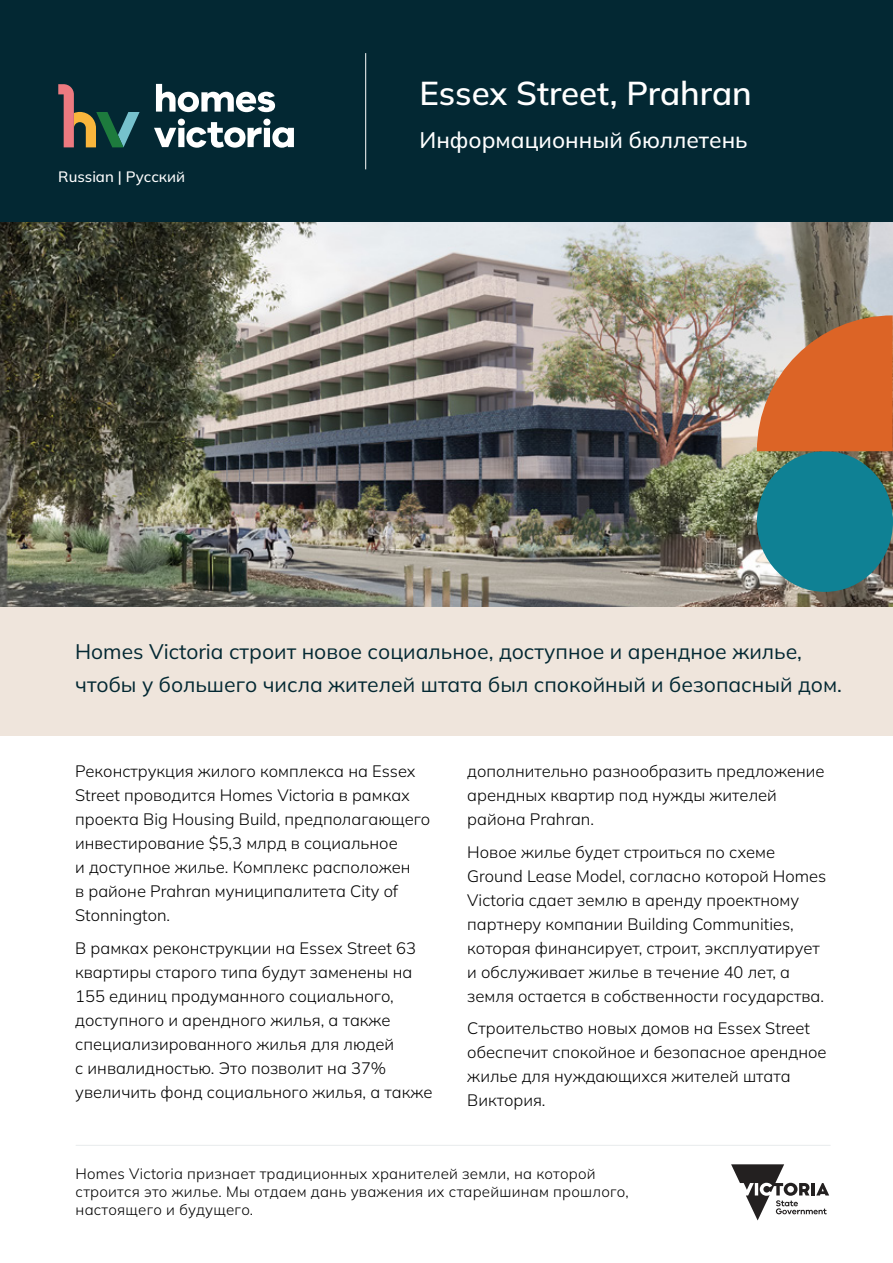
<style>
.page{position:relative;width:893px;height:1263px;background:#fff}
.page>*{position:absolute;margin:0;border:0;box-sizing:border-box;transform-origin:0 0}
.t1{font:600 33px "Mulish";color:#fff}
.t2{font:500 22.5px "Mulish";color:#fff}
.t3{font:21px/33px "Mulish";color:#032832}
.t4{font:300 16.5px/24px "Mulish";color:#000}
.t5{font:300 15px/18px "Mulish";letter-spacing:.015em;color:#000}
.t6{font:500 15px "Mulish";color:#fff}
</style>
<div class="page">
<img style="left:0;top:221px;width:893px;height:386px">
<div style="left:0;top:0;width:893px;height:221px;background:#032833"></div>
<div style="left:0;top:607px;width:893px;height:128px;background:#efe5dc"></div>
<div style="left:757px;top:451px;width:136px;height:141px;background:#0f8194;border-radius:50%"></div>
<svg style="left:757px;top:315px;width:136px;height:136px;background:#d57846"></svg>
<svg style="left:731px;top:1164px;width:98px;height:56px"></svg>
<svg style="left:156px;top:84px;width:119px;height:28px"></svg>
<svg style="left:154px;top:119px;width:140px;height:29px"></svg>
<svg style="left:58px;top:84px;width:82px;height:63px"></svg>
<hr style="left:365px;top:53px;width:1px;height:116px;background:#fff">
<hr style="left:76px;top:1145px;width:754px;height:1px;background:#032833">
<p class="t6" style="left:58px;top:166px;width:128px">Russian | Русский</p>
<h1 class="t1" style="left:420px;top:71px;width:334px">Essex Street, Prahran</h1>
<h2 class="t2" style="left:420px;top:125px;width:330px">Информационный бюллетень</h2>
<p class="t3" style="left:75px;top:634px;width:768px">Homes Victoria строит новое социальное, доступное и арендное жилье, чтобы у большего числа жителей штата был спокойный и безопасный дом.</p>
<p class="t4" style="left:75px;top:759px;width:357px">Реконструкция жилого комплекса на Essex Street проводится Homes Victoria в рамках проекта Big Housing Build, предполагающего инвестирование $5,3 млрд в социальное<br>и доступное жилье. Комплекс расположен<br>в районе Prahran муниципалитета City of Stonnington.</p>
<p class="t4" style="left:75px;top:935px;width:359px">В рамках реконструкции на Essex Street 63 квартиры старого типа будут заменены на 155 единиц продуманного социального, доступного и арендного жилья, а также специализированного жилья для людей<br>с инвалидностью. Это позволит на 37% увеличить фонд социального жилья, а также</p>
<p class="t4" style="left:467px;top:759px;width:359px">дополнительно разнообразить предложение арендных квартир под нужды жителей района Prahran.</p>
<p class="t4" style="left:467px;top:839px;width:360px">Новое жилье будет строиться по схеме Ground Lease Model, согласно которой Homes Victoria сдает землю в аренду проектному партнеру компании Building Communities, которая финансирует, строит, эксплуатирует и обслуживает жилье в течение 40 лет, а земля остается в собственности государства.</p>
<p class="t4" style="left:467px;top:1016px;width:361px">Строительство новых домов на Essex Street обеспечит спокойное и безопасное арендное жилье для нуждающихся жителей штата Виктория.</p>
<p class="t5" style="left:76px;top:1164px;width:554px">Homes Victoria признает традиционных хранителей земли, на которой строится это жилье. Мы отдаем дань уважения их старейшинам прошлого, настоящего и будущего.</p>
</div>
